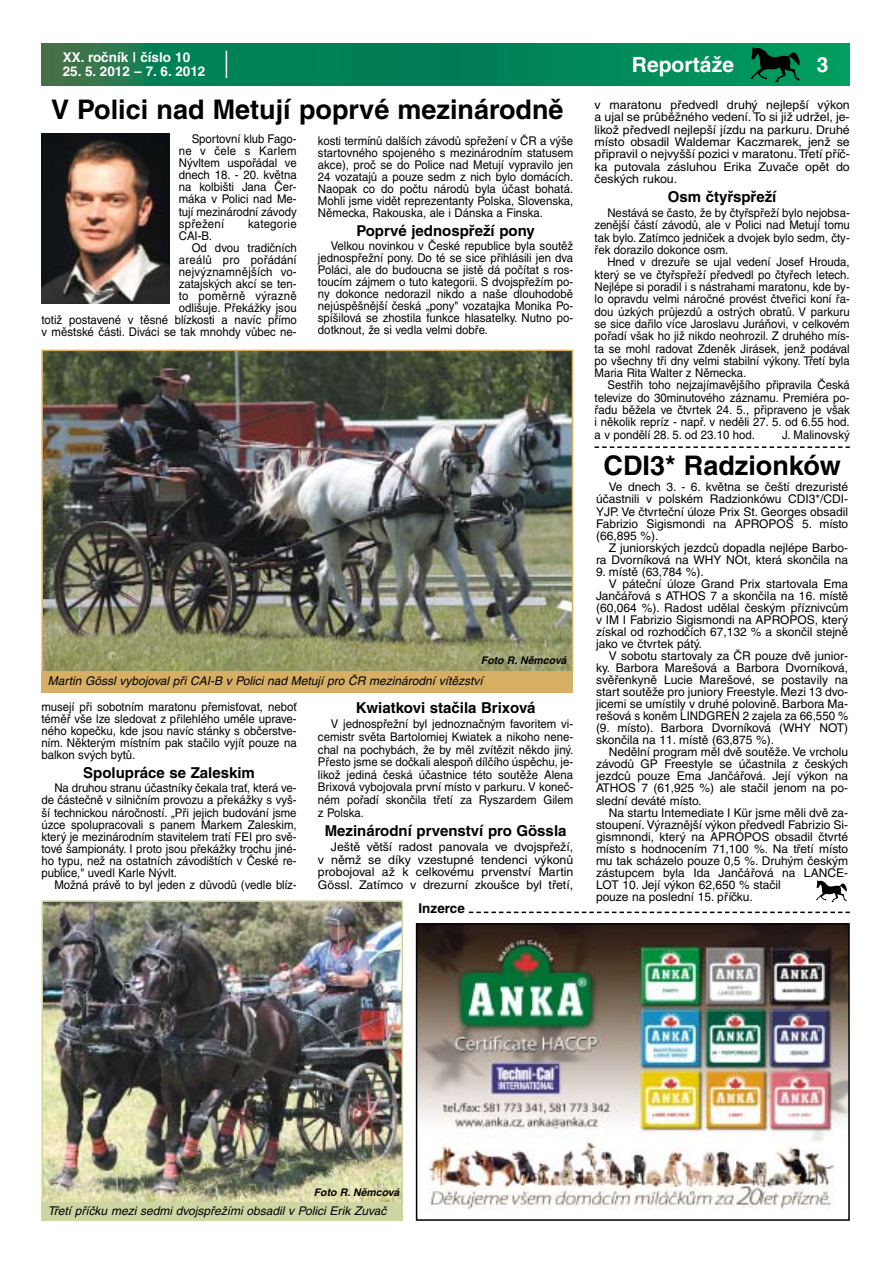
<style>
.page{position:relative;width:893px;height:1262px;background:#fff}
.page>*{position:absolute;margin:0;border:0;box-sizing:border-box;transform-origin:0 0}
.t1{font:700 27px "Helvetica CE";color:#000}
.t2{font:700 21px "Helvetica CE";color:#fff}
.t3{font:700 15px "Helvetica CE";color:#000}
.t4{font:700 13.5px "Helvetica CE";color:#fff}
.t5{font:700 13.5px "Helvetica CE";color:#000}
.t6{font:12px/12px "Helvetica CE";color:#000;text-align:justify;scale:.95 1}
.t7{font:12px/12.3px "Helvetica CE";color:#000;text-align:justify}
.t8{font:italic 12px "Helvetica CE";color:#000}
.t9{font:12px "Helvetica CE";letter-spacing:.02em;color:#000;scale:.95 1}
.t10{font:12px "Helvetica CE";letter-spacing:.025em;color:#000;scale:.95 1}
.t11{font:italic 700 10.5px "Helvetica CE";color:#000}
</style>
<div class="page">
<img style="left:41px;top:43px;width:808px;height:42px">
<svg style="left:750px;top:47px;width:50px;height:35px;background:#005c38"></svg>
<svg style="left:226px;top:51px;width:1px;height:27px"></svg>
<img style="left:419px;top:926px;width:427px;height:284px">
<div style="left:416px;top:923px;width:433px;height:297px;border:2px solid #000"></div>
<svg style="left:469px;top:911px;width:380px;height:2px"></svg>
<img style="left:44px;top:903px;width:356px;height:298px">
<div style="left:41px;top:900px;width:362px;height:304px;border:2px solid #cdd6a3"></div>
<div style="left:41px;top:1202px;width:362px;height:18px;background:#cdd6a3"></div>
<svg style="left:816px;top:880px;width:31px;height:22px"></svg>
<img style="left:41px;top:134px;width:128px;height:170px">
<svg style="left:594px;top:446px;width:255px;height:2px"></svg>
<img style="left:44px;top:353px;width:526px;height:317px">
<div style="left:41px;top:350px;width:532px;height:323px;border:2px solid #d6af64"></div>
<div style="left:41px;top:671px;width:532px;height:21px;background:#d6af64"></div>
<p class="t4" style="left:63px;top:52px;width:129px">XX. ročník | číslo 10</p>
<p class="t4" style="left:63px;top:66px;width:144px">25. 5. 2012 – 7. 6. 2012</p>
<h2 class="t2" style="left:632px;top:57px;width:104px">Reportáže</h2>
<h2 class="t2" style="left:816px;top:57px;width:13px">3</h2>
<h1 class="t1" style="left:51px;top:99px;width:514px">V Polici nad Metují poprvé mezinárodně</h1>
<p class="t6" style="left:179px;top:135px;width:126px;text-indent:13px">Sportovní klub Fago&shy;ne v čele s Karlem Nývltem uspořádal ve dnech 18. - 20. května na kolbišti Jana Čer&shy;máka v Polici nad Me&shy;tují mezinárodní závody spřežení</p>
<p class="t6" style="left:248px;top:219px;width:53px">kategorie</p>
<p class="t6" style="left:179px;top:231px;width:37px">CAI-B.</p>
<p class="t6" style="left:192px;top:243px;width:112px">Od dvou tradičních</p>
<p class="t10" style="left:179px;top:255px;width:126px">areálů pro pořádání</p>
<p class="t9" style="left:179px;top:267px;width:126px">nejvýznamnějších vo-</p>
<p class="t6" style="left:179px;top:279px;width:126px">zatajských akcí se ten-</p>
<p class="t9" style="left:179px;top:291px;width:126px">to poměrně výrazně</p>
<p class="t6" style="left:179px;top:303px;width:126px">odlišuje. Překážky jsou</p>
<p class="t6" style="left:41px;top:315px;width:270px">totiž postavené v těsné blízkosti a navíc přímo</p>
<p class="t6" style="left:41px;top:327px;width:270px">v městské části. Diváci se tak mnohdy vůbec ne-</p>
<p class="t6" style="left:318px;top:136px;width:270px">kosti termínů dalších závodů spřežení v ČR a výše startovného spojeného s mezinárodním statusem akce), proč se do Police nad Metují vypravilo jen 24 vozatajů a pouze sedm z nich bylo domácích.<br>Naopak co do počtu národů byla účast bohatá.<br>Mohli jsme vidět reprezentanty Polska, Slovenska, Německa, Rakouska, ale i Dánska a Finska.</p>
<p class="t3" style="left:356px;top:225px;width:180px">Poprvé jednospřeží pony</p>
<p class="t6" style="left:318px;top:241px;width:270px;text-indent:13px">Velkou novinkou v České republice byla soutěž jednospřežní pony. Do té se sice přihlásili jen dva Poláci, ale do budoucna se jistě dá počítat s ros&shy;toucím zájmem o tuto kategorii. S dvojspřežím po&shy;ny dokonce nedorazil nikdo a naše dlouhodobě nejúspěšnější česká „pony" vozatajka Monika Po&shy;spíšilová se zhostila funkce hlasatelky. Nutno po&shy;dotknout, že si vedla velmi dobře.</p>
<p class="t11" style="left:481px;top:656px;width:87px">Foto R. Němcová</p>
<p class="t8" style="left:48px;top:676px;width:436px">Martin Gössl vybojoval při CAI-B v Polici nad Metují pro ČR mezinárodní vítězství</p>
<p class="t6" style="left:41px;top:701px;width:270px">musejí při sobotním maratonu přemisťovat, neboť téměř vše lze sledovat z přilehlého uměle uprave&shy;ného kopečku, kde jsou navíc stánky s občerstve&shy;ním. Některým místním pak stačilo vyjít pouze na balkon svých bytů.</p>
<p class="t3" style="left:83px;top:767px;width:173px">Spolupráce se Zaleskim</p>
<p class="t6" style="left:41px;top:783px;width:270px;text-indent:13px">Na druhou stranu účastníky čekala trať, která ve&shy;de částečně v silničním provozu a překážky s vyš&shy;ší technickou náročností. „Při jejich budování jsme úzce spolupracovali s panem Markem Zaleskim, který je mezinárodním stavitelem tratí FEI pro svě&shy;tové šampionáty. I proto jsou překážky trochu jiné&shy;ho typu, než na ostatních závodištích v České re&shy;publice," uvedl Karle Nývlt.</p>
<p class="t6" style="left:54px;top:880px;width:256px">Možná právě to byl jeden z důvodů (vedle blíz-</p>
<p class="t3" style="left:356px;top:702px;width:181px">Kwiatkovi stačila Brixová</p>
<p class="t6" style="left:318px;top:719px;width:270px;line-height:12.6px;text-indent:13px">V jednospřežní byl jednoznačným favoritem vi&shy;cemistr světa Bartolomiej Kwiatek a nikoho nene&shy;chal na pochybách, že by měl zvítězit někdo jiný.<br>Přesto jsme se dočkali alespoň dílčího úspěchu, je&shy;likož jediná česká účastnice této soutěže Alena Brixová vybojovala první místo v parkuru. V koneč&shy;ném pořadí skončila třetí za Ryszardem Gilem z Polska.</p>
<p class="t3" style="left:325px;top:825px;width:243px">Mezinárodní prvenství pro Gössla</p>
<p class="t7" style="left:318px;top:842px;width:257px;text-indent:13px">Ještě větší radost panovala ve dvojspřeží, v němž se díky vzestupné tendenci výkonů probojoval až k celkovému prvenství Martin Gössl. Zatímco v drezurní zkoušce byl třetí,</p>
<p class="t5" style="left:418px;top:903px;width:48px">Inzerce</p>
<p class="t7" style="left:594px;top:100px;width:257px">v maratonu předvedl druhý nejlepší výkon a ujal se průběžného vedení. To si již udržel, je&shy;likož předvedl nejlepší jízdu na parkuru. Druhé místo obsadil Waldemar Kaczmarek, jenž se připravil o nejvyšší pozici v maratonu.Třetí příč&shy;ka putovala zásluhou Erika Zuvače opět do českých rukou.</p>
<p class="t3" style="left:667px;top:192px;width:110px">Osm čtyřspřeží</p>
<p class="t6" style="left:594px;top:208px;width:270px;text-indent:13px">Nestává se často, že by čtyřspřeží bylo nejobsa&shy;zenější částí závodů, ale v Polici nad Metují tomu tak bylo. Zatímco jedniček a dvojek bylo sedm, čty&shy;řek dorazilo dokonce osm.</p>
<p class="t6" style="left:594px;top:257px;width:270px;text-indent:13px">Hned v drezuře se ujal vedení Josef Hrouda, který se ve čtyřspřeží předvedl po čtyřech letech.<br>Nejlépe si poradil i s nástrahami maratonu, kde by&shy;lo opravdu velmi náročné provést čtveřici koní řa&shy;dou úzkých průjezdů a ostrých obratů. V parkuru se sice dařilo více Jaroslavu Juráňovi, v celkovém pořadí však ho již nikdo neohrozil. Z druhého mís&shy;ta se mohl radovat Zdeněk Jirásek, jenž podával po všechny tři dny velmi stabilní výkony. Třetí byla Maria Rita Walter z Německa.</p>
<p class="t6" style="left:594px;top:380px;width:270px;text-indent:13px">Sestřih toho nejzajímavějšího připravila Česká televize do 30minutového záznamu. Premiéra po&shy;řadu běžela ve čtvrtek 24. 5., připraveno je však i několik repríz - např. v neděli 27. 5. od 6.55 hod. a v pondělí 28. 5. od 23.10 hod.</p>
<p class="t6" style="left:782px;top:430px;width:73px">J. Malinovský</p>
<h1 class="t1" style="left:603px;top:456px;width:238px">CDI3* Radzionków</h1>
<p class="t7" style="left:596px;top:482px;width:254px;text-indent:13px">Ve dnech 3. - 6. května se čeští drezuristé účastnili v polském Radzionkówu CDI3*/CDI-YJP. Ve čtvrteční úloze Prix St. Georges obsadil Fabrizio Sigismondi na APROPOS 5. místo (66,895 %).</p>
<p class="t7" style="left:596px;top:543px;width:254px;text-align:right">Z juniorských jezdců dopadla nejlépe Barbo&shy;ra Dvorníková na WHY NOt, která skončila na</p>
<p class="t7" style="left:596px;top:566px;width:109px">9. místě (63,784 %).</p>
<p class="t7" style="left:609px;top:579px;width:241px">V páteční úloze Grand Prix startovala Ema</p>
<p class="t7" style="left:596px;top:591px;width:254px">Jančářová s ATHOS 7 a skončila na 16. místě</p>
<p class="t7" style="left:596px;top:603px;width:254px">(60,064 %). Radost udělal českým příznivcům</p>
<p class="t7" style="left:596px;top:615px;width:254px">v IM I Fabrizio Sigismondi na APROPOS, který</p>
<p class="t7" style="left:596px;top:627px;width:254px">získal od rozhodčích 67,132 % a skončil stejně</p>
<p class="t7" style="left:596px;top:639px;width:107px">jako ve čtvrtek pátý.</p>
<p class="t7" style="left:609px;top:651px;width:241px">V sobotu startovaly za ČR pouze dvě junior-</p>
<p class="t7" style="left:596px;top:663px;width:254px">ky. Barbora Marešová a Barbora Dvorníková,</p>
<p class="t7" style="left:596px;top:675px;width:254px">svěřenkyně Lucie Marešové, se postavily na</p>
<p class="t7" style="left:596px;top:687px;width:254px">start soutěže pro juniory Freestyle. Mezi 13 dvo-</p>
<p class="t7" style="left:596px;top:699px;width:254px">jicemi se umístily v druhé polovině. Barbora Ma-</p>
<p class="t7" style="left:596px;top:711px;width:254px">rešová s koněm LINDGREN 2 zajela za 66,550 %</p>
<p class="t7" style="left:596px;top:723px;width:254px">(9. místo). Barbora Dvorníková (WHY NOT)</p>
<p class="t7" style="left:596px;top:735px;width:180px">skončila na 11. místě (63,875 %).</p>
<p class="t7" style="left:609px;top:747px;width:241px">Nedělní program měl dvě soutěže. Ve vrcholu</p>
<p class="t7" style="left:596px;top:759px;width:254px">závodů GP Freestyle se účastnila z českých</p>
<p class="t7" style="left:596px;top:771px;width:254px">jezdců pouze Ema Jančářová. Její výkon na</p>
<p class="t7" style="left:596px;top:783px;width:254px">ATHOS 7 (61,925 %) ale stačil jenom na po-</p>
<p class="t7" style="left:596px;top:795px;width:107px">slední deváté místo.</p>
<p class="t7" style="left:609px;top:807px;width:241px">Na startu Intemediate I Kür jsme měli dvě za-</p>
<p class="t7" style="left:596px;top:819px;width:254px">stoupení. Výraznější výkon předvedl Fabrizio Si-</p>
<p class="t7" style="left:596px;top:831px;width:254px">gismnondi, který na APROPOS obsadil čtvrté</p>
<p class="t7" style="left:596px;top:843px;width:254px">místo s hodnocením 71,100 %. Na třetí místo</p>
<p class="t7" style="left:596px;top:855px;width:254px">mu tak scházelo pouze 0,5 %. Druhým českým</p>
<p class="t7" style="left:596px;top:867px;width:254px">zástupcem byla Ida Jančářová na LANCE-</p>
<p class="t7" style="left:596px;top:879px;width:186px">LOT 10. Její výkon 62,650 % stačil</p>
<p class="t7" style="left:596px;top:891px;width:158px">pouze na poslední 15. příčku.</p>
<p class="t11" style="left:314px;top:1188px;width:87px">Foto R. Němcová</p>
<p class="t8" style="left:48px;top:1206px;width:340px">Třetí příčku mezi sedmi dvojspřežími obsadil v Polici Erik Zuvač</p>
</div>
